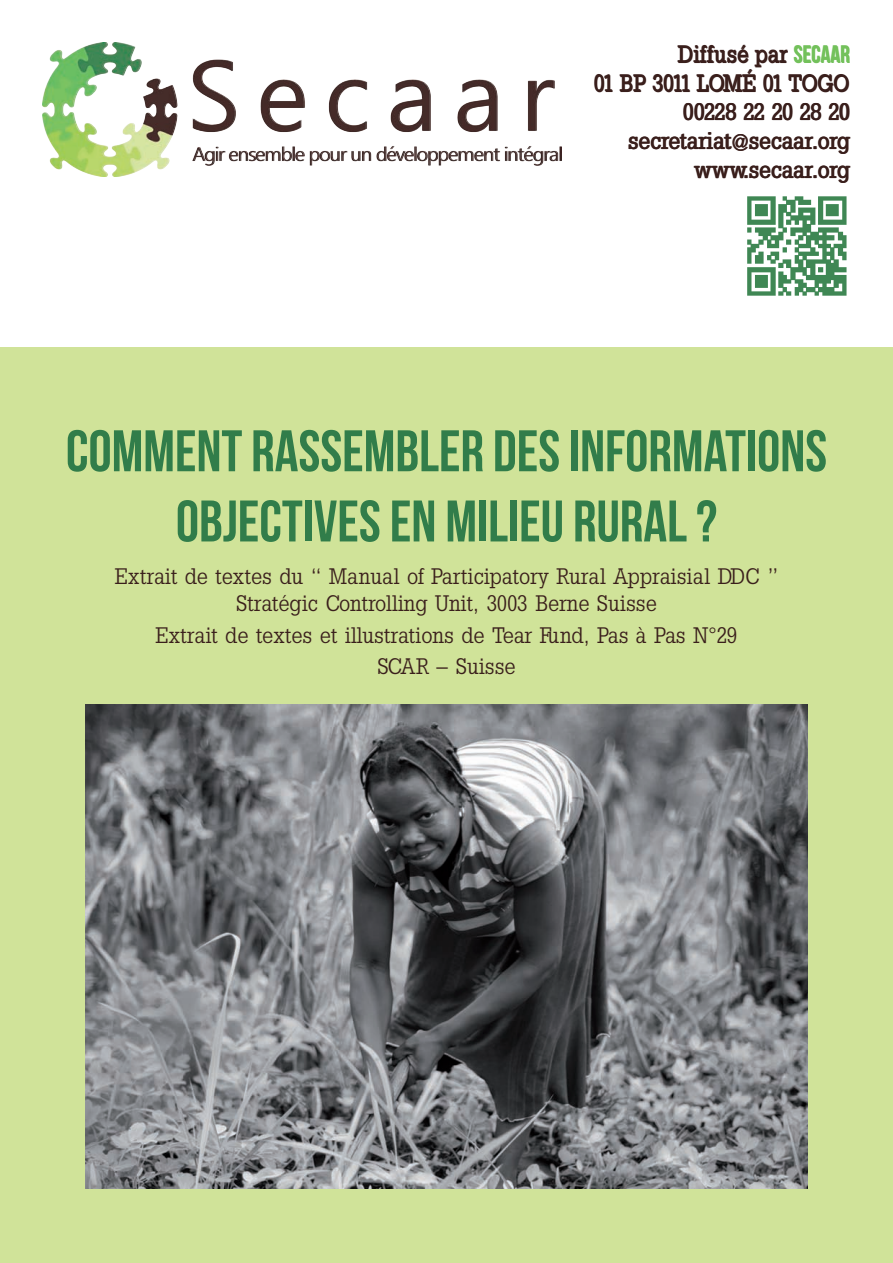
<style>
.page{position:relative;width:893px;height:1263px;background:#fff}
.page>*{position:absolute;margin:0;border:0;box-sizing:border-box;transform-origin:0 0}
.t1{font:58.5px/70.2px "Bebas Neue";color:#317d4a;text-align:center}
.t2{font:500 24px/28.8px "Slab Tall X";color:#3a1f1c;text-align:right}
.t3{font:22.5px/27px "Slab Tall X";color:#3a1f1c;text-align:center}
.s1{font-family:"Bebas Neue";font-weight:400;color:#73c15b}
</style>
<div class="page">
<div style="left:0;top:347px;width:893px;height:916px;background:#d0e399"></div>
<img style="left:43px;top:43px;width:518px;height:133px">
<img style="left:747px;top:196px;width:100px;height:100px">
<img style="left:85px;top:704px;width:723px;height:484px">
<p class="t2" style="left:594px;top:39px;width:258px">Diffusé par <span class="s1">SECAAR<br></span>01 BP 3011 LOMÉ 01 TOGO<br>00228 22 20 28 20 secretariat@secaar.org www.secaar.org</p>
<h1 class="t1" style="left:66px;top:415px;width:763px">COMMENT RASSEMBLER DES INFORMATIONS<br>OBJECTIVES EN MILIEU RURAL ?</h1>
<p class="t3" style="left:115px;top:563px;width:665px">Extrait de textes du “ Manual of Participatory Rural Appraisial DDC ”<br>Stratégic Controlling Unit, 3003 Berne Suisse</p>
<p class="t3" style="left:155px;top:619px;width:584px;line-height:31.2px">Extrait de textes et illustrations de Tear Fund, Pas à Pas N°29<br>SCAR – Suisse</p>
</div>
